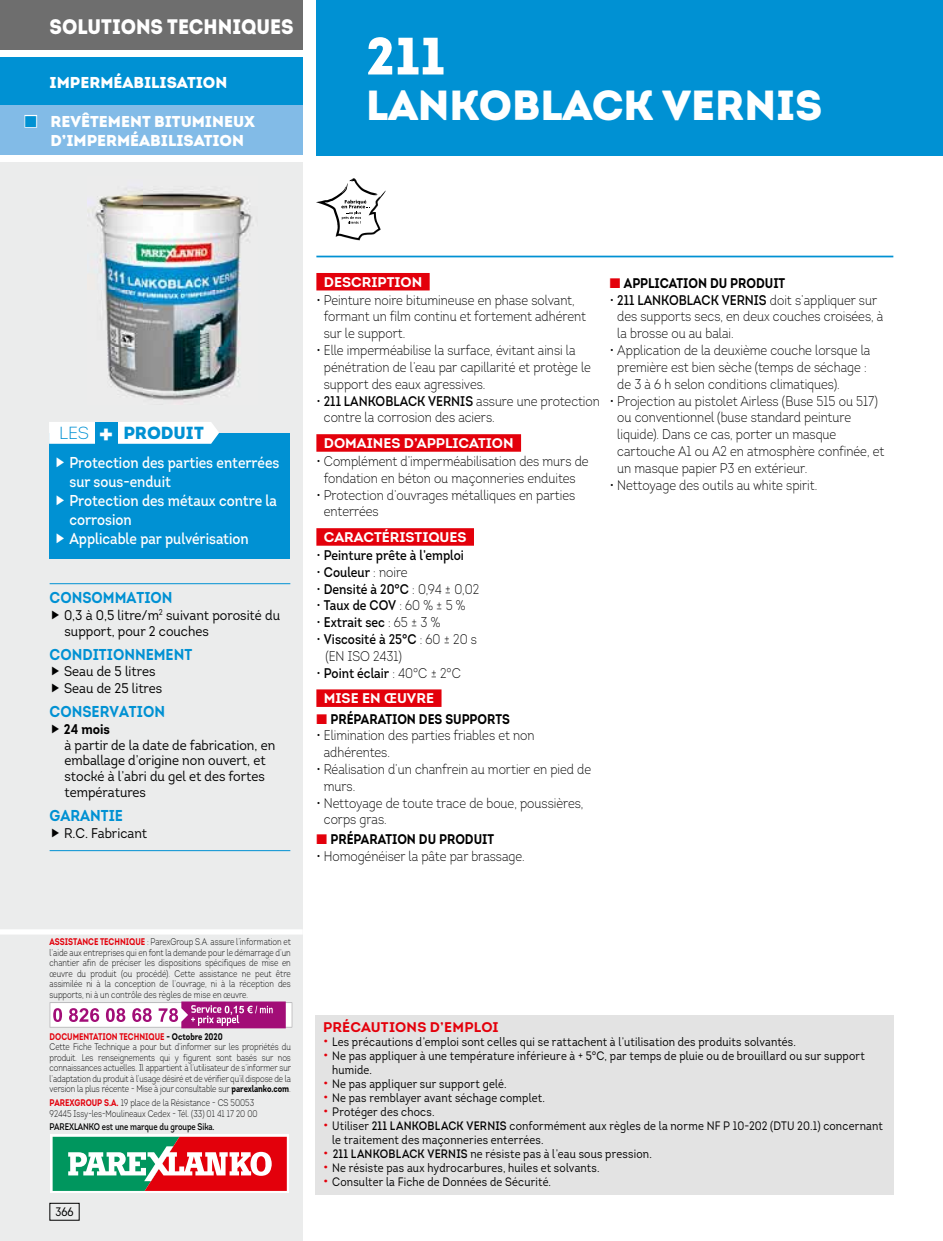
<style>
.page{position:relative;width:943px;height:1241px;background:#fff}
.page>*{position:absolute;margin:0;border:0;box-sizing:border-box;transform-origin:0 0}
.t1{font:900 52.5px "Intro";color:#fff}
.t2{font:900 42px "Intro";color:#fff}
.t3{font:900 21px "Intro";color:#fff;scale:.92 1}
.t4{font:900 17.5px "Intro";color:#0091d3}
.t5{font:600 15.75px/18.9px "Intro";color:#fff;scale:.86 1}
.t6{font:900 15.75px/18.9px "Intro";color:#fff}
.t7{font:700 15.75px "Intro";color:#0091d3;scale:.9 1}
.t8{font:300 14px/16.8px "Intro";color:#000;scale:.86 1}
.t9{font:14px/15.8px "Intro";color:#000;scale:.9 1}
.t10{font:600 14px/25.9px "Intro";color:#000;scale:.86 1}
.t11{font:700 14px "Intro";color:#000;scale:.86 1}
.t12{font:700 14px "Intro";color:#fff}
.t13{font:700 14px "Intro";letter-spacing:.01em;color:#e3000b}
.t14{font:700 14px "Intro";color:#000;scale:.9 1}
.t15{font:12.25px/14px "Intro";letter-spacing:.015em;color:#000;scale:.86 1}
.t16{font:12.25px "Intro Cond";color:#000}
.t17{font:300 9.62px/10.5px "Intro";letter-spacing:-.01em;color:#000;scale:.8 1}
.t18{font:600 9.62px "Intro";letter-spacing:-.01em;color:#000;scale:.8 1}
.s1{color:#0091d3}
.s2{font-weight:300}
.s3{font-weight:700;font-size:31.5px;color:#fff}
.s4{font-weight:600}
.s5{font-weight:700;color:#fff}
.s6{color:#e3000b}
.s7{font-weight:700;color:#e3000b}
.s8{font-weight:700}
.s9{font-size:14px;color:#e3000b}
</style>
<div class="page">
<div style="left:0;top:163px;width:303px;height:1077px;background:#ebecec"></div>
<div style="left:0;top:0;width:303px;height:50px;background:#6e6e6e"></div>
<div style="left:316px;top:0;width:627px;height:156px;background:#0091d3"></div>
<div style="left:0;top:57px;width:303px;height:50px;background:#0091d3"></div>
<hr style="left:316px;top:255px;width:577px;height:2px;background:#0091d3">
<div style="left:0;top:929px;width:303px;height:5px;background:#fff"></div>
<svg style="left:50px;top:1134px;width:239px;height:58px"></svg>
<svg style="left:53px;top:1136px;width:234px;height:54px;background:#9c7667"></svg>
<svg style="left:50px;top:1001px;width:242px;height:27px;background:#cf89bb"></svg>
<div style="left:49px;top:432px;width:241px;height:126px;background:#0091d3"></div>
<div style="left:49px;top:422px;width:170px;height:21px;background:#fff"></div>
<div style="left:95px;top:422px;width:23px;height:23px;background:#0091d3"></div>
<div style="left:0;top:105px;width:303px;height:50px;background:#82bbe7"></div>
<div style="left:24px;top:115px;width:13px;height:13px;border:2px solid #fff"></div>
<hr style="left:50px;top:583px;width:240px;height:1px;background:#0091d3">
<hr style="left:50px;top:850px;width:240px;height:1px;background:#0091d3">
<div style="left:315px;top:1014px;width:578px;height:180px;background:#e3e3e3"></div>
<div style="left:316px;top:273px;width:113px;height:17px;background:#e3000b"></div>
<div style="left:316px;top:434px;width:205px;height:17px;background:#e3000b"></div>
<div style="left:316px;top:528px;width:158px;height:17px;background:#e3000b"></div>
<div style="left:316px;top:689px;width:125px;height:17px;background:#e3000b"></div>
<svg style="left:316px;top:178px;width:70px;height:62px"></svg>
<img style="left:87px;top:191px;width:165px;height:209px">
<div style="left:50px;top:1202px;width:29px;height:18px;border:1px solid #000"></div>
<h3 class="t3" style="left:50px;top:13px;width:267px">SOLUTIONS TECHNIQUES</h3>
<p class="t6" style="left:50px;top:73px;width:179px">IMPERMÉABILISATION</p>
<p class="t6" style="left:50px;top:111px;width:206px;text-indent:-26px"><span class="s1">■</span> REVÊTEMENT BITUMINEUX<br>D’IMPERMÉABILISATION</p>
<h1 class="t1" style="left:366px;top:21px;width:81px">211</h1>
<h2 class="t2" style="left:366px;top:78px;width:458px">LANKOBLACK VERNIS</h2>
<p class="t4" style="left:59px;top:421px;width:146px"><span class="s2">LES</span> <span class="s3">+</span> PRODUIT</p>
<p class="t5" style="left:69px;top:453px;width:245px">Protection des parties enterrées sur sous-enduit<br>Protection des métaux contre la corrosion<br>Applicable par pulvérisation</p>
<p class="t7" style="left:50px;top:587px;width:138px">CONSOMMATION</p>
<p class="t9" style="left:64px;top:607px;width:241px">0,3 à 0,5 litre/m<sup>2</sup> suivant porosité du support, pour 2 couches</p>
<p class="t7" style="left:50px;top:643px;width:160px">CONDITIONNEMENT</p>
<p class="t9" style="left:64px;top:663px;width:111px;line-height:16.8px">Seau de 5 litres<br>Seau de 25 litres</p>
<p class="t7" style="left:50px;top:701px;width:130px">CONSERVATION</p>
<p class="t14" style="left:64px;top:719px;width:53px">24 mois</p>
<p class="t9" style="left:64px;top:736px;width:235px">à partir de la date de fabrication, en emballage d’origine non ouvert, et stocké à l’abri du gel et des fortes températures</p>
<p class="t7" style="left:50px;top:805px;width:83px">GARANTIE</p>
<p class="t9" style="left:64px;top:824px;width:94px">R.C. Fabricant</p>
<p class="t12" style="left:324px;top:273px;width:100px">DESCRIPTION</p>
<p class="t8" style="left:324px;top:291px;width:306px;text-indent:-7px">• Peinture noire bitumineuse en phase solvant, formant un film continu et fortement adhérent sur le support.</p>
<p class="t8" style="left:324px;top:342px;width:312px;text-indent:-7px">• Elle imperméabilise la surface, évitant ainsi la pénétration de l’eau par capillarité et protège le support des eaux agressives.</p>
<p class="t8" style="left:324px;top:392px;width:322px;text-indent:-7px">• <span class="s4">211 LANKOBLACK VERNIS</span> assure une protection contre la corrosion des aciers.</p>
<p class="t12" style="left:324px;top:434px;width:191px">DOMAINES D’APPLICATION</p>
<p class="t8" style="left:316px;top:452px;width:318px;text-align:center">• Complément d’imperméabilisation des murs de fondation en béton ou maçonneries enduites</p>
<p class="t8" style="left:324px;top:486px;width:294px;text-indent:-7px">• Protection d’ouvrages métalliques en parties enterrées</p>
<p class="t12" style="left:324px;top:528px;width:144px">CARACTÉRISTIQUES</p>
<p class="t10" style="left:316px;top:542px;width:173px"><span class="s2">•</span> Peinture prête à l’emploi</p>
<p class="t8" style="left:316px;top:563px;width:108px">• <span class="s4">Couleur</span> : noire</p>
<p class="t10" style="left:316px;top:575px;width:191px"><span class="s2">•</span> Densité à 20°C <span class="s2">: 0,94 ± 0,02</span></p>
<p class="t10" style="left:316px;top:592px;width:175px"><span class="s2">•</span> Taux de COV <span class="s2">: 60 % ± 5 %</span></p>
<p class="t10" style="left:316px;top:609px;width:146px"><span class="s2">•</span> Extrait sec <span class="s2">: 65 ± 3 %</span></p>
<p class="t8" style="left:325px;top:630px;width:178px;text-indent:-9px">• <span class="s4">Viscosité à 25°C</span> : 60 ± 20 s (EN ISO 2431)</p>
<p class="t10" style="left:324px;top:659px;width:161px;text-indent:-7px"><span class="s2">•</span> Point éclair <span class="s2">: 40°C ± 2°C<br></span><span class="s5">MISE EN ŒUVRE</span></p>
<p class="t11" style="left:316px;top:709px;width:226px"><span class="s6">■</span> PRÉPARATION DES SUPPORTS</p>
<p class="t8" style="left:324px;top:727px;width:246px;text-indent:-7px">• Elimination des parties friables et non adhérentes.</p>
<p class="t8" style="left:324px;top:760px;width:312px;text-indent:-7px">• Réalisation d’un chanfrein au mortier en pied de murs.</p>
<p class="t8" style="left:324px;top:794px;width:303px;text-indent:-7px">• Nettoyage de toute trace de boue, poussières, corps gras.</p>
<p class="t11" style="left:316px;top:829px;width:208px"><span class="s6">■</span> PRÉPARATION DU PRODUIT</p>
<p class="t8" style="left:316px;top:847px;width:244px">• Homogénéiser la pâte par brassage.</p>
<p class="t11" style="left:610px;top:274px;width:205px"><span class="s6">■</span> APPLICATION DU PRODUIT</p>
<p class="t8" style="left:617px;top:291px;width:311px;text-indent:-7px">• <span class="s4">211 LANKOBLACK VERNIS</span> doit s’appliquer sur des supports secs, en deux couches croisées, à la brosse ou au balai.</p>
<p class="t8" style="left:617px;top:342px;width:296px;text-indent:-7px">• Application de la deuxième couche lorsque la première est bien sèche (temps de séchage : de 3 à 6 h selon conditions climatiques).</p>
<p class="t8" style="left:617px;top:392px;width:312px;text-indent:-7px">• Projection au pistolet Airless (Buse 515 ou 517) ou conventionnel (buse standard peinture liquide). Dans ce cas, porter un masque cartouche A1 ou A2 en atmosphère confinée, et un masque papier P3 en extérieur.</p>
<p class="t8" style="left:610px;top:476px;width:243px">• Nettoyage des outils au white spirit.</p>
<p class="t17" style="left:50px;top:936px;width:303px;text-align:justify"><span class="s7">ASSISTANCE TECHNIQUE</span> : ParexGroup S.A. assure l’information et l’aide aux entreprises qui en font la demande pour le démarrage d’un chantier afin de préciser les dispositions spécifiques de mise en œuvre du produit (ou procédé). Cette assistance ne peut être assimilée ni à la conception de l’ouvrage, ni à la réception des supports, ni à un contrôle des règles de mise en œuvre.</p>
<p class="t17" style="left:50px;top:1031px;width:303px"><span class="s7">DOCUMENTATION TECHNIQUE</span> <span class="s8">- Octobre 2020<br></span>Cette Fiche Technique a pour but d’informer sur les propriétés du produit. Les renseignements qui y figurent sont basés sur nos connaissances actuelles. Il appartient à l’utilisateur de s’informer sur l’adaptation du produit à l’usage désiré et de vérifier qu’il dispose de la version la plus récente - Mise à jour consultable sur <span class="s8">parexlanko.com</span>.</p>
<p class="t17" style="left:50px;top:1097px;width:261px"><span class="s7">PAREXGROUP S.A.</span> 19 place de la Résistance - CS 50053<br>92445 Issy-les-Moulineaux Cedex - Tél. (33) 01 41 17 20 00</p>
<p class="t18" style="left:50px;top:1120px;width:208px">PAREXLANKO est une marque du groupe Sika.</p>
<p class="t16" style="left:55px;top:1204px;width:20px">366</p>
<p class="t13" style="left:323px;top:1017px;width:177px">PRÉCAUTIONS D’EMPLOI</p>
<p class="t15" style="left:323px;top:1034px;width:551px"><span class="s9">•</span> Les précautions d’emploi sont celles qui se rattachent à l’utilisation des produits solvantés.</p>
<p class="t15" style="left:332px;top:1048px;width:621px;text-indent:-9px"><span class="s9">•</span> Ne pas appliquer à une température inférieure à + 5°C, par temps de pluie ou de brouillard ou sur support humide.</p>
<p class="t15" style="left:323px;top:1076px;width:215px"><span class="s9">•</span> Ne pas appliquer sur support gelé.</p>
<p class="t15" style="left:323px;top:1090px;width:259px"><span class="s9">•</span> Ne pas remblayer avant séchage complet.</p>
<p class="t15" style="left:323px;top:1104px;width:131px"><span class="s9">•</span> Protéger des chocs.</p>
<p class="t15" style="left:332px;top:1118px;width:642px;text-indent:-9px"><span class="s9">•</span> Utiliser <span class="s4">211 LANKOBLACK VERNIS</span> conformément aux règles de la norme NF P 10-202 (DTU 20.1) concernant le traitement des maçonneries enterrées.</p>
<p class="t15" style="left:323px;top:1146px;width:384px"><span class="s9">•</span> <span class="s4">211 LANKOBLACK VERNIS</span> ne résiste pas à l’eau sous pression.</p>
<p class="t15" style="left:323px;top:1160px;width:323px"><span class="s9">•</span> Ne résiste pas aux hydrocarbures, huiles et solvants.</p>
<p class="t15" style="left:323px;top:1174px;width:267px"><span class="s9">•</span> Consulter la Fiche de Données de Sécurité.</p>
</div>
